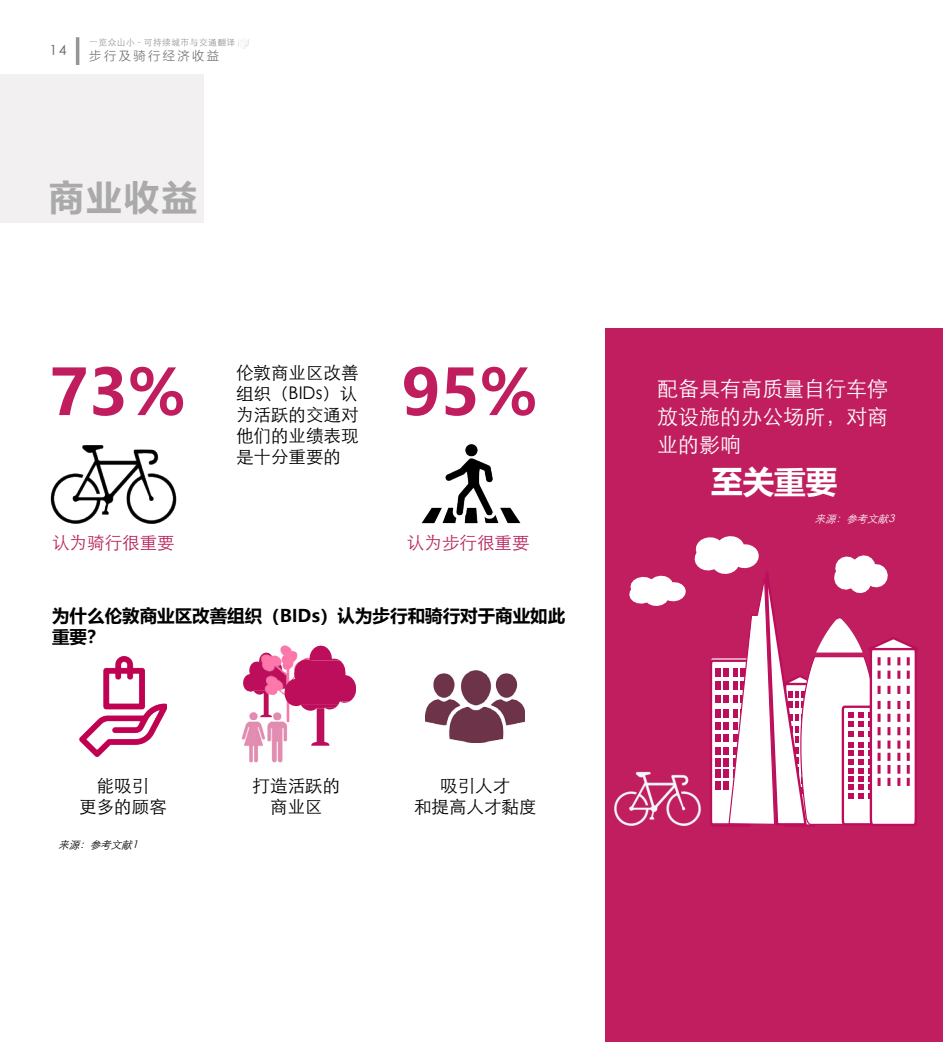
<style>
.page{position:relative;width:943px;height:1042px;background:#fff}
.page>*{position:absolute;margin:0;border:0;box-sizing:border-box;transform-origin:0 0}
.t1{font:700 63px "Microsoft Ya Hei";color:#bf1d5e}
.t2{font:700 35px "Microsoft Ya Hei";color:#aaa}
.t3{font:700 31.5px "Microsoft Ya Hei";color:#fff}
.t4{font:21px/28px "ST Xihei";color:#fff;text-align:justify}
.t5{font:17.5px/21px "ST Xihei";color:#000;text-align:justify}
.t6{font:700 17.5px/21px "Microsoft Ya Hei UI";color:#000}
.t7{font:17.5px "ST Xihei";color:#b7225b}
.t8{font:14px "ST Xihei";color:#646464}
.t9{font:300 12.25px "Microsoft Ya Hei";letter-spacing:.2em;color:#646464}
.t10{font:italic 10.5px "ST Xihei";color:#fff}
.t11{font:italic 10.5px "ST Xihei";color:#000}
.t12{font:8.75px "ST Xihei";letter-spacing:.05em;color:#969696}
</style>
<div class="page">
<hr style="left:76px;top:37px;width:3px;height:28px;background:#969696">
<svg style="left:238px;top:39px;width:11px;height:10px"></svg>
<div style="left:0;top:74px;width:203px;height:149px;background:#f3f0f1"></div>
<div style="left:605px;top:328px;width:338px;height:714px;background:#c01e5f"></div>
<svg style="left:629px;top:576px;width:57px;height:30px"></svg>
<svg style="left:694px;top:536px;width:224px;height:291px"></svg>
<img style="left:614px;top:735px;width:125px;height:91px">
<img style="left:50px;top:445px;width:127px;height:79px">
<img style="left:421px;top:444px;width:100px;height:80px">
<img style="left:79px;top:656px;width:88px;height:100px">
<svg style="left:243px;top:645px;width:112px;height:64px"></svg>
<img style="left:242px;top:684px;width:91px;height:79px">
<img style="left:426px;top:670px;width:98px;height:72px">
<p class="t12" style="left:89px;top:36px;width:147px">一览众山小 - 可持续城市与交通翻译</p>
<p class="t8" style="left:50px;top:40px;width:18px">14</p>
<p class="t9" style="left:89px;top:47px;width:131px">步行及骑行经济收益</p>
<p class="t2" style="left:49px;top:173px;width:149px">商业收益</p>
<p class="t5" style="left:236px;top:360px;width:124px">伦敦商业区改善组织（BIDs）认为活跃的交通对他们的业绩表现是十分重要的</p>
<p class="t1" style="left:50px;top:348px;width:138px">73%</p>
<p class="t1" style="left:401px;top:348px;width:138px">95%</p>
<p class="t7" style="left:52px;top:529px;width:124px">认为骑行很重要</p>
<p class="t7" style="left:407px;top:529px;width:124px">认为步行很重要</p>
<p class="t6" style="left:52px;top:605px;width:514px">为什么伦敦商业区改善组织（BIDs）认为步行和骑行对于商业如此重要？</p>
<p class="t5" style="left:97px;top:773px;width:54px">能吸引</p>
<p class="t5" style="left:79px;top:794px;width:89px">更多的顾客</p>
<p class="t11" style="left:59px;top:836px;width:85px">来源：参考文献1</p>
<p class="t5" style="left:253px;top:773px;width:89px">打造活跃的</p>
<p class="t5" style="left:270px;top:794px;width:54px">商业区</p>
<p class="t5" style="left:440px;top:773px;width:71px">吸引人才</p>
<p class="t5" style="left:414px;top:794px;width:124px">和提高人才黏度</p>
<p class="t4" style="left:657px;top:373px;width:232px">配备具有高质量自行车停放设施的办公场所，对商业的影响</p>
<p class="t3" style="left:711px;top:459px;width:127px">至关重要</p>
<p class="t10" style="left:815px;top:511px;width:85px">来源：参考文献3</p>
</div>
